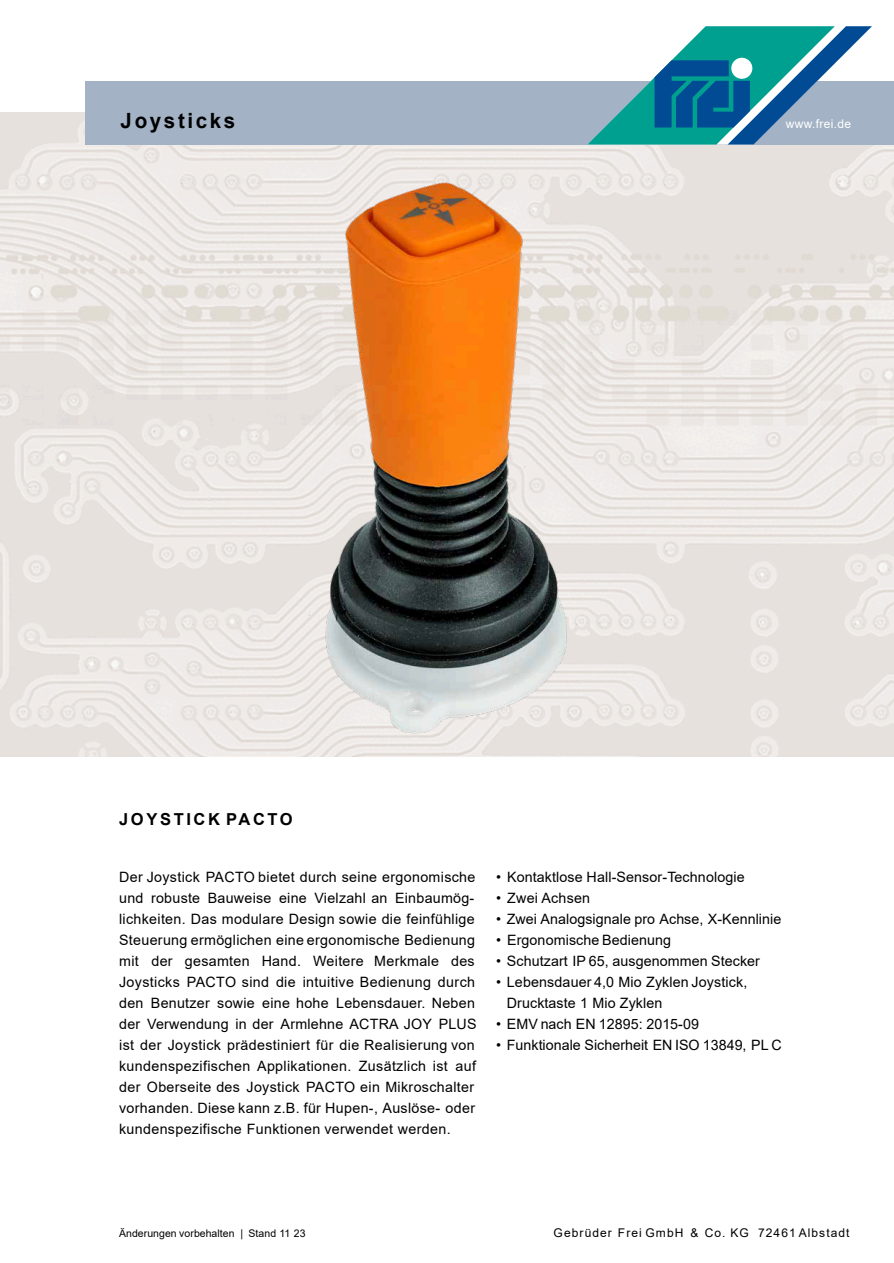
<style>
.page{position:relative;width:894px;height:1263px;background:#fff}
.page>*{position:absolute;margin:0;border:0;box-sizing:border-box;transform-origin:0 0}
.t1{font:700 21px "Arial";letter-spacing:.125em;color:#000}
.t2{font:700 16.5px "Arial";letter-spacing:.16em;color:#000}
.t3{font:14.25px/21px "Arial";letter-spacing:.02em;color:#000}
.t4{font:14.25px "Arial";color:#000}
.t5{font:12px "Arial";letter-spacing:.09em;color:#000}
.t6{font:12px "Arial";letter-spacing:.03em;color:#fff}
.t7{font:10.5px "Arial";letter-spacing:.005em;color:#000}
</style>
<div class="page">
<img style="left:0;top:113px;width:893px;height:644px">
<div style="left:85px;top:81px;width:808px;height:64px;background:#a3b3c5"></div>
<svg style="left:605px;top:26px;width:266px;height:119px"></svg>
<div style="left:731px;top:58px;width:21px;height:21px;background:#fff;border-radius:50%"></div>
<img style="left:167px;top:127px;width:559px;height:630px">
<h1 class="t1" style="left:121px;top:112px;width:116px">Joysticks</h1>
<p class="t2" style="left:119px;top:813px;width:175px">JOYSTICK PACTO</p>
<p class="t6" style="left:785px;top:119px;width:67px">www.frei.de</p>
<p class="t3" style="left:119px;top:868px;width:359px">Der Joystick PACTO bietet durch seine ergonomische und robuste Bauweise eine Vielzahl an Einbaumög&shy;lichkeiten. Das modulare Design sowie die feinfühlige Steuerung ermöglichen eine ergonomische Bedienung mit der gesamten Hand. Weitere Merkmale des Joysticks PACTO sind die intuitive Bedienung durch den Benutzer sowie eine hohe Lebensdauer. Neben der Verwendung in der Armlehne ACTRA JOY PLUS ist der Joystick prädestiniert für die Realisierung von kundenspezifischen Applikationen. Zusätzlich ist auf der Oberseite des Joystick PACTO ein Mikroschalter vorhanden. Diese kann z.B. für Hupen-, Auslöse- oder kundenspezifische Funktionen verwendet werden.</p>
<p class="t3" style="left:496px;top:868px;width:250px">• Kontaktlose Hall-Sensor-Technologie</p>
<p class="t3" style="left:496px;top:889px;width:95px">• Zwei Achsen</p>
<p class="t3" style="left:496px;top:910px;width:286px">• Zwei Analogsignale pro Achse, X-Kennlinie</p>
<p class="t3" style="left:496px;top:931px;width:176px">• Ergonomische Bedienung</p>
<p class="t3" style="left:496px;top:952px;width:265px">• Schutzart IP 65, ausgenommen Stecker</p>
<p class="t3" style="left:506px;top:973px;width:242px;text-indent:-11px">• Lebensdauer 4,0 Mio Zyklen Joystick,<br>Drucktaste 1 Mio Zyklen</p>
<p class="t3" style="left:496px;top:1015px;width:204px">• EMV nach EN 12895: 2015-09</p>
<p class="t4" style="left:496px;top:1040px;width:287px">• Funktionale Sicherheit EN ISO 13849, PL C</p>
<p class="t7" style="left:119px;top:1230px;width:188px">Änderungen vorbehalten | Stand 11 23</p>
<p class="t5" style="left:553px;top:1229px;width:297px">Gebrüder Frei GmbH &amp; Co. KG 72461 Albstadt</p>
</div>
